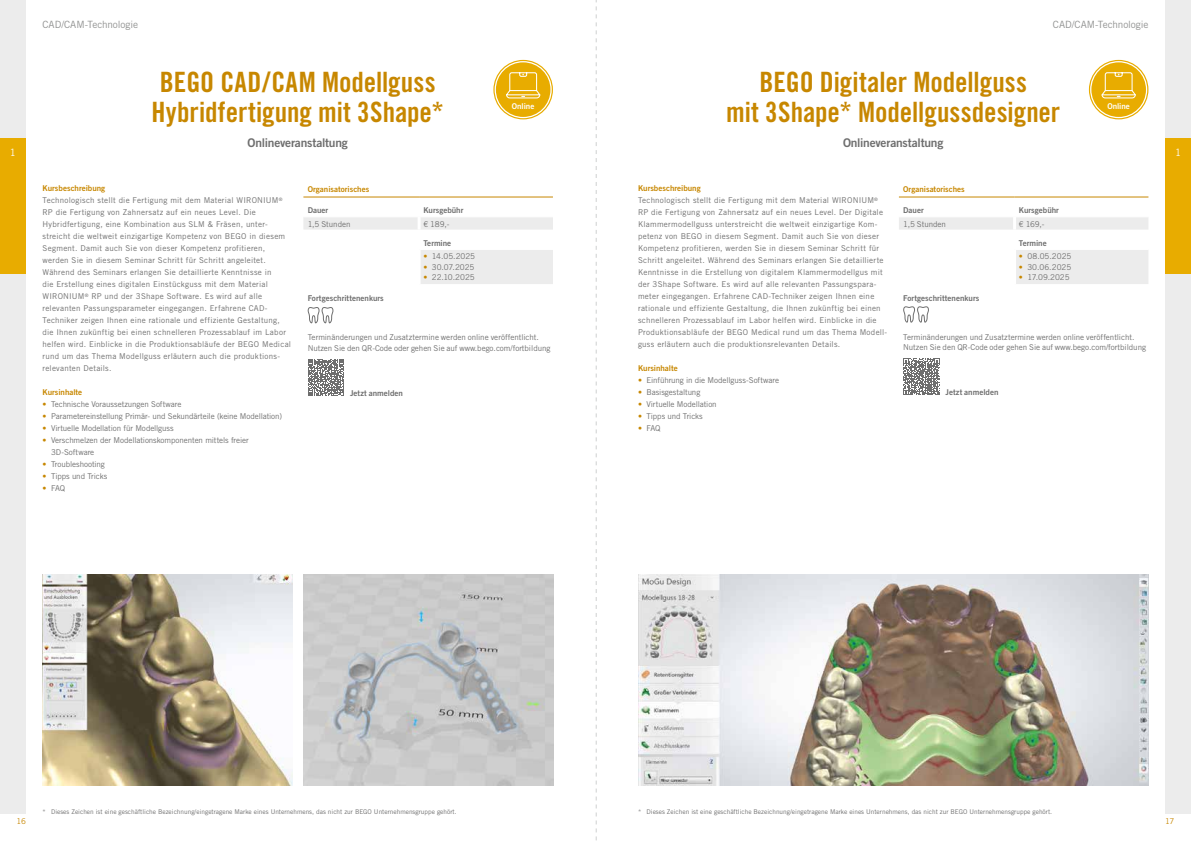
<style>
.page{position:relative;width:1191px;height:842px;background:#fff}
.page>*{position:absolute;margin:0;border:0;box-sizing:border-box;transform-origin:0 0}
.t1{font:28px/30px "Trade Gothic LT Std Bd Cn 20";color:#c78700}
.t2{font:12px "Trade Gothic LT Pro Bd 2";letter-spacing:-.02em;color:#6e6e6e}
.t3{font:10px "Trade Gothic LT Pro";letter-spacing:-.01em;color:#919291}
.t4{font:10px "Trade Gothic LT Pro";color:#fff}
.t5{font:8px/12px "Trade Gothic LT Pro";letter-spacing:.025em;color:#6e6e6e}
.t6{font:8px/10.5px "Trade Gothic LT Pro";letter-spacing:-.005em;color:#6e6e6e}
.t7{font:8px/12px "Trade Gothic LT Pro";letter-spacing:-.01em;color:#6e6e6e}
.t8{font:8px "Trade Gothic LT Pro";letter-spacing:-.015em;color:#6e6e6e}
.t9{font:8px "Trade Gothic LT Pro Bd 2";color:#6e6e6e}
.t10{font:8px "Trade Gothic LT Pro Bd 2";color:#c78700}
.t11{font:8px "Trade Gothic LT Pro";color:#6e6e6e}
.t12{font:8px "Trade Gothic LT Pro Bd 2";letter-spacing:-.01em;color:#fff}
.t13{font:8px "Trade Gothic LT Pro";color:#c78700}
.t14{font:6.5px "Trade Gothic LT Pro";color:#6e6e6e}
.s1{color:#c78700}
</style>
<div class="page">
<div style="left:0;top:0;width:26px;height:814px;background:#ececec"></div>
<div style="left:1165px;top:0;width:26px;height:814px;background:#ececec"></div>
<svg style="left:303px;top:217px;width:250px;height:67px"></svg>
<hr style="left:417px;top:216px;width:3px;height:14px;background:#fff">
<hr style="left:417px;top:250px;width:3px;height:34px;background:#fff">
<hr style="left:303px;top:249px;width:116px;height:1px;background:#fff">
<hr style="left:419px;top:249px;width:134px;height:1px;background:#fff">
<hr style="left:303px;top:196px;width:116px;height:1px;background:#c78700">
<hr style="left:419px;top:196px;width:134px;height:1px;background:#c78700">
<svg style="left:308px;top:359px;width:36px;height:37px"></svg>
<svg style="left:494px;top:60px;width:58px;height:59px"></svg>
<div style="left:493px;top:60px;width:60px;height:59px;border:1px solid #e8ac00;border-radius:50%"></div>
<div style="left:496px;top:62px;width:54px;height:55px;background:#e8ac00;border-radius:50%"></div>
<svg style="left:506px;top:72px;width:35px;height:27px"></svg>
<svg style="left:899px;top:217px;width:249px;height:67px"></svg>
<hr style="left:1013px;top:216px;width:3px;height:14px;background:#fff">
<hr style="left:1013px;top:250px;width:3px;height:34px;background:#fff">
<hr style="left:899px;top:249px;width:115px;height:1px;background:#fff">
<hr style="left:1014px;top:249px;width:134px;height:1px;background:#fff">
<hr style="left:899px;top:196px;width:115px;height:1px;background:#c78700">
<hr style="left:1014px;top:196px;width:134px;height:1px;background:#c78700">
<img style="left:638px;top:574px;width:510px;height:211px">
<svg style="left:903px;top:358px;width:37px;height:37px"></svg>
<svg style="left:1089px;top:60px;width:58px;height:59px"></svg>
<div style="left:1089px;top:60px;width:59px;height:59px;border:1px solid #e8ac00;border-radius:50%"></div>
<div style="left:1091px;top:62px;width:55px;height:55px;background:#e8ac00;border-radius:50%"></div>
<svg style="left:1101px;top:72px;width:35px;height:27px"></svg>
<svg style="left:903px;top:306px;width:26px;height:17px"></svg>
<div style="left:0;top:138px;width:26px;height:135px;background:#e8ac00"></div>
<div style="left:1165px;top:138px;width:26px;height:135px;background:#e8ac00"></div>
<svg style="left:307px;top:307px;width:27px;height:17px"></svg>
<img style="left:303px;top:574px;width:250px;height:211px">
<img style="left:43px;top:574px;width:249px;height:211px">
<svg style="left:595px;top:0;width:1px;height:840px"></svg>
<p class="t3" style="left:43px;top:19px;width:97px">CAD/CAM-Technologie</p>
<p class="t3" style="left:1053px;top:19px;width:97px">CAD/CAM-Technologie</p>
<h1 class="t1" style="left:726px;top:67px;width:335px;text-align:center">BEGO Digitaler Modellguss<br>mit 3Shape* Modellgussdesigner</h1>
<h2 class="t2" style="left:843px;top:135px;width:102px">Onlineveranstaltung</h2>
<h1 class="t1" style="left:152px;top:67px;width:294px">BEGO CAD/CAM Modellguss<br>Hybridfertigung mit 3Shape*</h1>
<h2 class="t2" style="left:247px;top:135px;width:102px">Onlineveranstaltung</h2>
<p class="t12" style="left:1107px;top:101px;width:24px">Online</p>
<p class="t12" style="left:512px;top:101px;width:24px">Online</p>
<p class="t4" style="left:10px;top:146px;width:8px">1</p>
<p class="t4" style="left:1175px;top:146px;width:8px">1</p>
<p class="t10" style="left:43px;top:184px;width:64px">Kursbeschreibung</p>
<p class="t5" style="left:43px;top:194px;width:250px">Technologisch stellt die Fertigung mit dem Material WIRONIUM<sup>® </sup>RP die Fertigung von Zahnersatz auf ein neues Level. Die Hybridfertigung, eine Kombination aus SLM &amp; Fräsen, unter&shy;streicht die weltweit einzigartige Kompetenz von BEGO in diesem Segment. Damit auch Sie von dieser Kompetenz profitieren, werden Sie in diesem Seminar Schritt für Schritt angeleitet.<br>Während des Seminars erlangen Sie detaillierte Kenntnisse in<br>die Erstellung eines digitalen Einstückguss mit dem Material WIRONIUM<sup>®</sup> RP und der 3Shape Software. Es wird auf alle relevanten Passungsparameter eingegangen. Erfahrene CAD-Techniker zeigen Ihnen eine rationale und effiziente Gestaltung, die Ihnen zukünftig bei einen schnelleren Prozessablauf im Labor helfen wird. Einblicke in die Produktionsabläufe der BEGO Medical rund um das Thema Modellguss erläutern auch die produktions&shy;relevanten Details.</p>
<p class="t10" style="left:43px;top:388px;width:41px">Kursinhalte</p>
<p class="t7" style="left:43px;top:398px;width:140px"><span class="s1">•</span> Technische Voraussetzungen Software</p>
<p class="t8" style="left:43px;top:412px;width:241px"><span class="s1">•</span> Parametereinstellung Primär- und Sekundärteile (keine Modellation)</p>
<p class="t7" style="left:43px;top:422px;width:133px"><span class="s1">•</span> Virtuelle Modellation für Modellguss</p>
<p class="t7" style="left:51px;top:434px;width:199px;text-indent:-9px"><span class="s1">•</span> Verschmelzen der Modellationskomponenten mittels freier<br>3D-Software</p>
<p class="t7" style="left:43px;top:458px;width:64px"><span class="s1">•</span> Troubleshooting</p>
<p class="t8" style="left:43px;top:472px;width:66px"><span class="s1">•</span> Tipps und Tricks</p>
<p class="t5" style="left:43px;top:482px;width:24px"><span class="s1">•</span> FAQ</p>
<p class="t10" style="left:308px;top:184px;width:63px">Organisatorisches</p>
<p class="t9" style="left:308px;top:205px;width:22px">Dauer</p>
<p class="t9" style="left:423px;top:205px;width:42px">Kursgebühr</p>
<p class="t11" style="left:308px;top:219px;width:44px">1,5 Stunden</p>
<p class="t5" style="left:423px;top:218px;width:28px">€ 189,-</p>
<p class="t9" style="left:423px;top:238px;width:29px">Termine</p>
<p class="t5" style="left:423px;top:250px;width:53px"><span class="s1">•</span> 14.05.2025</p>
<p class="t5" style="left:423px;top:261px;width:53px"><span class="s1">•</span> 30.07.2025</p>
<p class="t5" style="left:423px;top:271px;width:53px"><span class="s1">•</span> 22.10.2025</p>
<p class="t9" style="left:308px;top:293px;width:78px">Fortgeschrittenenkurs</p>
<p class="t6" style="left:308px;top:332px;width:244px">Terminänderungen und Zusatztermine werden online veröffentlicht.<br>Nutzen Sie den QR-Code oder gehen Sie auf www.bego.com/fortbildung</p>
<p class="t9" style="left:350px;top:388px;width:54px">Jetzt anmelden</p>
<p class="t10" style="left:638px;top:184px;width:64px">Kursbeschreibung</p>
<p class="t5" style="left:638px;top:194px;width:251px">Technologisch stellt die Fertigung mit dem Material WIRONIUM<sup>® </sup>RP die Fertigung von Zahnersatz auf ein neues Level. Der Digitale Klammermodellguss unterstreicht die weltweit einzigartige Kom&shy;petenz von BEGO in diesem Segment. Damit auch Sie von dieser Kompetenz profitieren, werden Sie in diesem Seminar Schritt für Schritt angeleitet. Während des Seminars erlangen Sie detaillierte Kenntnisse in die Erstellung von digitalem Klammermodellgus mit der 3Shape Software. Es wird auf alle relevanten Passungspara&shy;meter eingegangen. Erfahrene CAD-Techniker zeigen Ihnen eine rationale und effiziente Gestaltung, die Ihnen zukünftig bei einen schnelleren Prozessablauf im Labor helfen wird. Einblicke in die Produktionsabläufe der BEGO Medical rund um das Thema Modell&shy;guss erläutern auch die produktionsrelevanten Details.</p>
<p class="t10" style="left:638px;top:364px;width:41px">Kursinhalte</p>
<p class="t7" style="left:638px;top:374px;width:142px"><span class="s1">•</span> Einführung in die Modellguss-Software</p>
<p class="t7" style="left:638px;top:386px;width:64px"><span class="s1">•</span> Basisgestaltung</p>
<p class="t8" style="left:638px;top:400px;width:80px"><span class="s1">•</span> Virtuelle Modellation</p>
<p class="t8" style="left:638px;top:412px;width:66px"><span class="s1">•</span> Tipps und Tricks</p>
<p class="t5" style="left:638px;top:422px;width:24px"><span class="s1">•</span> FAQ</p>
<p class="t10" style="left:903px;top:184px;width:63px">Organisatorisches</p>
<p class="t9" style="left:903px;top:205px;width:22px">Dauer</p>
<p class="t9" style="left:1018px;top:205px;width:42px">Kursgebühr</p>
<p class="t11" style="left:903px;top:219px;width:44px">1,5 Stunden</p>
<p class="t5" style="left:1018px;top:218px;width:27px">€ 169,-</p>
<p class="t9" style="left:1018px;top:238px;width:29px">Termine</p>
<p class="t5" style="left:1018px;top:250px;width:54px"><span class="s1">•</span> 08.05.2025</p>
<p class="t5" style="left:1018px;top:261px;width:54px"><span class="s1">•</span> 30.06.2025</p>
<p class="t5" style="left:1018px;top:271px;width:52px"><span class="s1">•</span> 17.09.2025</p>
<p class="t9" style="left:903px;top:293px;width:78px">Fortgeschrittenenkurs</p>
<p class="t6" style="left:903px;top:331px;width:244px">Terminänderungen und Zusatztermine werden online veröffentlicht.<br>Nutzen Sie den QR-Code oder gehen Sie auf www.bego.com/fortbildung</p>
<p class="t9" style="left:945px;top:387px;width:54px">Jetzt anmelden</p>
<p class="t14" style="left:43px;top:808px;width:416px">* Dieses Zeichen ist eine geschäftliche Bezeichnung/eingetragene Marke eines Unternehmens, das nicht zur BEGO Unternehmensgruppe gehört.</p>
<p class="t14" style="left:638px;top:808px;width:416px">* Dieses Zeichen ist eine geschäftliche Bezeichnung/eingetragene Marke eines Unternehmens, das nicht zur BEGO Unternehmensgruppe gehört.</p>
<p class="t13" style="left:17px;top:816px;width:11px">16</p>
<p class="t13" style="left:1165px;top:816px;width:11px">17</p>
</div>
